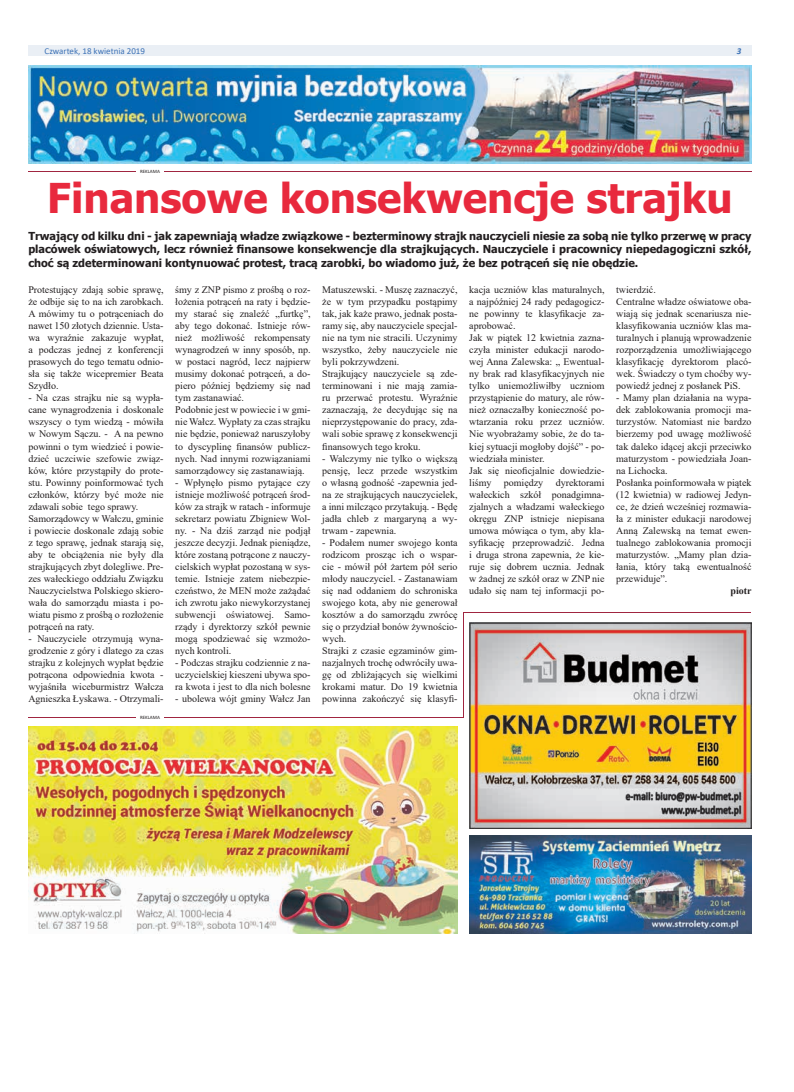
<style>
.page{position:relative;width:794px;height:1092px;background:#fff}
.page>*{position:absolute;margin:0;border:0;box-sizing:border-box;transform-origin:0 0}
.t1{font:700 41px "Tahoma";color:#e8293d}
.t2{font:700 11px/13.2px "Tahoma";color:#231f20;text-align:justify}
.t3{font:10px/12px "Times New Roman";color:#231f20}
.t4{font:700 10px "Times New Roman";color:#231f20}
.t5{font:9px "Calibri";color:#3d72b6}
.t6{font:italic 700 9px "Calibri";color:#3d72b6}
.t7{font:5px "Calibri";color:#231f20}
</style>
<div class="page">
<div style="left:28px;top:45px;width:723px;height:11px;background:#eaeff5"></div>
<img style="left:469px;top:622px;width:282px;height:206px">
<img style="left:469px;top:835px;width:282px;height:98px">
<hr style="left:28px;top:716px;width:435px;height:1px;background:#a02540">
<hr style="left:463px;top:612px;width:1px;height:105px;background:#a02540">
<div style="left:136px;top:714px;width:28px;height:5px;background:#fff"></div>
<hr style="left:463px;top:612px;width:288px;height:1px;background:#a02540">
<hr style="left:28px;top:171px;width:723px;height:1px;background:#a02540">
<hr style="left:136px;top:169px;width:28px;height:4px;background:#fff">
<img style="left:28px;top:726px;width:429px;height:207px">
<img style="left:28px;top:66px;width:723px;height:97px">
<p class="t5" style="left:45px;top:44px;width:102px">Czwartek, 18 kwietnia 2019</p>
<p class="t6" style="left:736px;top:44px;width:6px">3</p>
<p class="t7" style="left:140px;top:167px;width:21px">REKLAMA</p>
<h1 class="t1" style="left:47px;top:169px;width:687px">Finansowe konsekwencje strajku</h1>
<p class="t2" style="left:28px;top:230px;width:724px">Trwający od kilku dni - jak zapewniają władze związkowe - bezterminowy strajk nauczycieli niesie za sobą nie tylko przerwę w pracy placówek oświatowych, lecz również finansowe konsekwencje dla strajkujących. Nauczyciele i pracownicy niepedagogiczni szkół, choć są zdeterminowani kontynuować protest, tracą zarobki, bo wiadomo już, że bez potrąceń się nie obędzie.</p>
<p class="t3" style="left:28px;top:284px;width:137px;text-align:justify">Protestujący zdają sobie sprawę, że odbije się to na ich zarobkach.<br>A mówimy tu o potrąceniach do nawet 150 złotych dziennie. Usta&shy;wa wyraźnie zakazuje wypłat, a podczas jednej z konferencji prasowych do tego tematu odnio&shy;sła się także wicepremier Beata Szydło.</p>
<p class="t3" style="left:28px;top:392px;width:137px">- Na czas strajku nie są wypła&shy;cane wynagrodzenia i doskonale wszyscy o tym wiedzą - mówiła w Nowym Sączu. - A na pewno powinni o tym wiedzieć i powie&shy;dzieć uczciwie szefowie związ&shy;ków, które przystąpiły do prote&shy;stu. Powinny poinformować tych członków, którzy być może nie zdawali sobie tego sprawy.<br>Samorządowcy w Wałczu, gminie i powiecie doskonale zdają sobie z tego sprawę, jednak starają się, aby te obciążenia nie były dla strajkujących zbyt dolegliwe. Pre&shy;zes wałeckiego oddziału Związku<br>Nauczycielstwa Polskiego skiero&shy;wała do samorządu miasta i po&shy;wiatu pismo z prośbą o rozłożenie potrąceń na raty.</p>
<p class="t3" style="left:28px;top:632px;width:137px;text-align:justify">- Nauczyciele otrzymują wyna&shy;grodzenie z góry i dlatego za czas strajku z kolejnych wypłat będzie potrącona odpowiednia kwota - wyjaśniła wiceburmistrz Wałcza Agnieszka Łyskawa. - Otrzymali-</p>
<p class="t3" style="left:469px;top:284px;width:137px">kacja uczniów klas maturalnych, a najpóźniej 24 rady pedagogicz&shy;ne powinny te klasyfikacje za&shy;aprobować.<br>Jak w piątek 12 kwietnia zazna&shy;czyła minister edukacji narodo&shy;wej Anna Zalewska: „ Ewentual&shy;ny brak rad klasyfikacyjnych nie tylko uniemożliwiłby uczniom przystąpienie do matury, ale rów&shy;nież oznaczałby konieczność po&shy;wtarzania roku przez uczniów.<br>Nie wyobrażamy sobie, że do ta&shy;kiej sytuacji mogłoby dojść” - po&shy;wiedziała minister.<br>Jak się nieoficjalnie dowiedzie&shy;liśmy pomiędzy dyrektorami wałeckich szkół ponadgimna&shy;zjalnych a władzami wałeckiego okręgu ZNP istnieje niepisana umowa mówiąca o tym, aby kla&shy;syfikację przeprowadzić. Jedna i druga strona zapewnia, że kie&shy;ruje się dobrem ucznia. Jednak w żadnej ze szkół oraz w ZNP nie udało się nam tej informacji po-</p>
<p class="t3" style="left:616px;top:284px;width:137px">twierdzić.<br>Centralne władze oświatowe oba&shy;wiają się jednak scenariusza nie&shy;klasyfikowania uczniów klas ma&shy;turalnych i planują wprowadzenie rozporządzenia umożliwiającego klasyfikację dyrektorom placó&shy;wek. Świadczy o tym choćby wy&shy;powiedź jednej z posłanek PiS.</p>
<p class="t3" style="left:175px;top:284px;width:137px">śmy z ZNP pismo z prośbą o roz&shy;łożenia potrąceń na raty i będzie&shy;my starać się znaleźć „furtkę”, aby tego dokonać. Istnieje rów&shy;nież możliwość rekompensaty wynagrodzeń w inny sposób, np. w postaci nagród, lecz najpierw musimy dokonać potrąceń, a do&shy;piero później będziemy się nad tym zastanawiać.<br>Podobnie jest w powiecie i w gmi&shy;nie Wałcz. Wypłaty za czas strajku nie będzie, ponieważ naruszyłoby to dyscyplinę finansów publicz&shy;nych. Nad innymi rozwiązaniami samorządowcy się zastanawiają.</p>
<p class="t3" style="left:175px;top:476px;width:137px;text-align:justify">- Wpłynęło pismo pytające czy istnieje możliwość potrąceń środ&shy;ków za strajk w ratach - informuje sekretarz powiatu Zbigniew Wol&shy;ny. - Na dziś zarząd nie podjął jeszcze decyzji. Jednak pieniądze, które zostaną potrącone z nauczy&shy;cielskich wypłat pozostaną w sys&shy;temie. Istnieje zatem niebezpie&shy;czeństwo, że MEN może zażądać ich zwrotu jako niewykorzystanej subwencji oświatowej. Samo&shy;rządy i dyrektorzy szkół pewnie mogą spodziewać się wzmożo&shy;nych kontroli.</p>
<p class="t3" style="left:175px;top:656px;width:137px;text-align:justify">- Podczas strajku codziennie z na&shy;uczycielskiej kieszeni ubywa spo&shy;ra kwota i jest to dla nich bolesne</p>
<p class="t3" style="left:175px;top:692px;width:137px">- ubolewa wójt gminy Wałcz Jan</p>
<p class="t3" style="left:322px;top:284px;width:137px">Matuszewski. - Muszę zaznaczyć, że w tym przypadku postąpimy tak, jak każe prawo, jednak posta&shy;ramy się, aby nauczyciele specjal&shy;nie na tym nie stracili. Uczynimy wszystko, żeby nauczyciele nie byli pokrzywdzeni.<br>Strajkujący nauczyciele są zde&shy;terminowani i nie mają zamia&shy;ru przerwać protestu. Wyraźnie zaznaczają, że decydując się na nieprzystępowanie do pracy, zda&shy;wali sobie sprawę z konsekwencji finansowych tego kroku.</p>
<p class="t3" style="left:322px;top:452px;width:137px;text-align:justify">- Walczymy nie tylko o większą pensję, lecz przede wszystkim o własną godność -zapewnia jed&shy;na ze strajkujących nauczycielek, a inni milcząco przytakują. - Będę jadła chleb z margaryną a wy&shy;trwam - zapewnia.</p>
<p class="t3" style="left:322px;top:536px;width:137px">- Podałem numer swojego konta rodzicom prosząc ich o wspar&shy;cie - mówił pół żartem pół serio młody nauczyciel. - Zastanawiam się nad oddaniem do schroniska swojego kota, aby nie generował kosztów a do samorządu zwrócę się o przydział bonów żywnościo&shy;wych.<br>Strajki z czasie egzaminów gim&shy;nazjalnych trochę odwróciły uwa&shy;gę od zbliżających się wielkimi krokami matur. Do 19 kwietnia powinna zakończyć się klasyfi-</p>
<p class="t3" style="left:616px;top:392px;width:137px">- Mamy plan działania na wypa&shy;dek zablokowania promocji ma&shy;turzystów. Natomiast nie bardzo bierzemy pod uwagę możliwość tak daleko idącej akcji przeciwko maturzystom - powiedziała Joan&shy;na Lichocka.<br>Posłanka poinformowała w piątek (12 kwietnia) w radiowej Jedyn&shy;ce, że dzień wcześniej rozmawia&shy;ła z minister edukacji narodowej<br>Anną Zalewską na temat ewen&shy;tualnego zablokowania promocji maturzystów. „Mamy plan dzia&shy;łania, który taką ewentualność przewiduje”.</p>
<p class="t4" style="left:730px;top:583px;width:23px">piotr</p>
<p class="t7" style="left:140px;top:713px;width:21px">REKLAMA</p>
</div>
